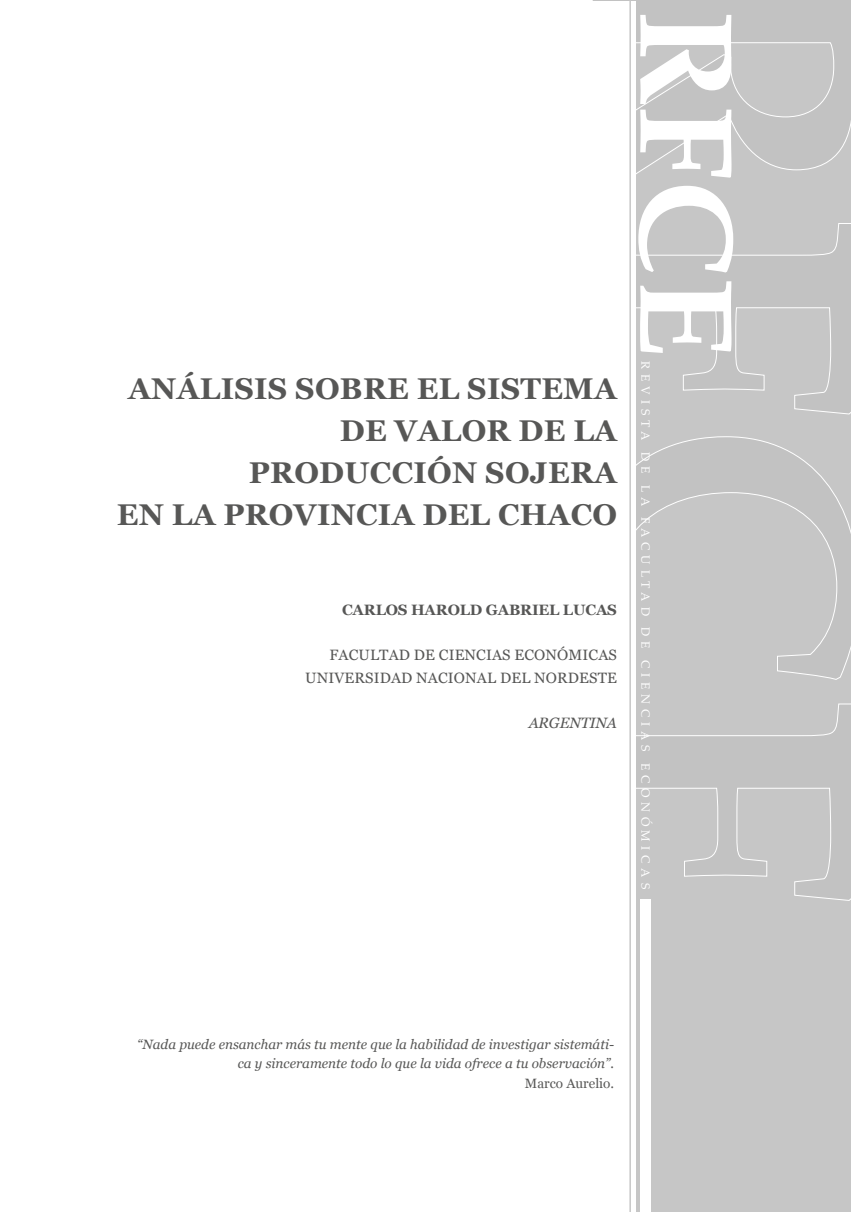
<style>
.page{position:relative;width:851px;height:1212px;background:#fff}
.page>*{position:absolute;margin:0;border:0;box-sizing:border-box;transform-origin:0 0}
.t1{font:700 30px/42px "Georgia";letter-spacing:.01em;color:#575756;text-align:right}
.t2{font:15px/22.5px "Georgia";letter-spacing:.01em;color:#575756;text-align:right}
.t3{font:700 15px "Georgia";letter-spacing:-.01em;color:#575756}
.t4{font:italic 15px "Georgia";letter-spacing:-.01em;color:#575756}
.t5{font:italic 13.5px/19.5px "Georgia";color:#575756;text-align:right}
.t6{font:13.5px "Georgia";color:#575756}
.t7{font:12px "Palatino Linotype";letter-spacing:.4em;color:#fff}
</style>
<div class="page">
<div style="left:636px;top:0;width:214px;height:1212px;background:#c6c6c6"></div>
<svg style="left:592px;top:0;width:258px;height:901px"></svg>
<div style="left:617px;top:880px;width:55px;height:39px;background:#c6c6c6"></div>
<div style="left:459px;top:1px;width:177px;height:1168px;background:#fff"></div>
<div style="left:640px;top:899px;width:10px;height:313px;background:#fff"></div>
<svg style="left:638px;top:15px;width:95px;height:338px"></svg>
<hr style="left:629px;top:0;width:1px;height:1212px;background:#c6c6c6">
<h1 class="t1" style="left:117px;top:368px;width:501px">ANÁLISIS SOBRE EL SISTEMA<br>DE VALOR DE LA<br>PRODUCCIÓN SOJERA<br>EN LA PROVINCIA DEL CHACO</h1>
<p class="t3" style="left:342px;top:600px;width:276px">CARLOS HAROLD GABRIEL LUCAS</p>
<p class="t2" style="left:305px;top:644px;width:313px">FACULTAD DE CIENCIAS ECONÓMICAS<br>UNIVERSIDAD NACIONAL DEL NORDESTE</p>
<p class="t4" style="left:528px;top:713px;width:90px">ARGENTINA</p>
<p class="t7" style="left:654px;top:361px;width:529px;rotate:90deg">REVISTA DE LA FACULTAD DE CIENCIAS ECONÓMICAS</p>
<p class="t5" style="left:137px;top:1034px;width:478px">“Nada puede ensanchar más tu mente que la habilidad de investigar sistemáti&shy;ca y sinceramente todo lo que la vida ofrece a tu observación”.</p>
<p class="t6" style="left:525px;top:1075px;width:91px">Marco Aurelio.</p>
</div>
